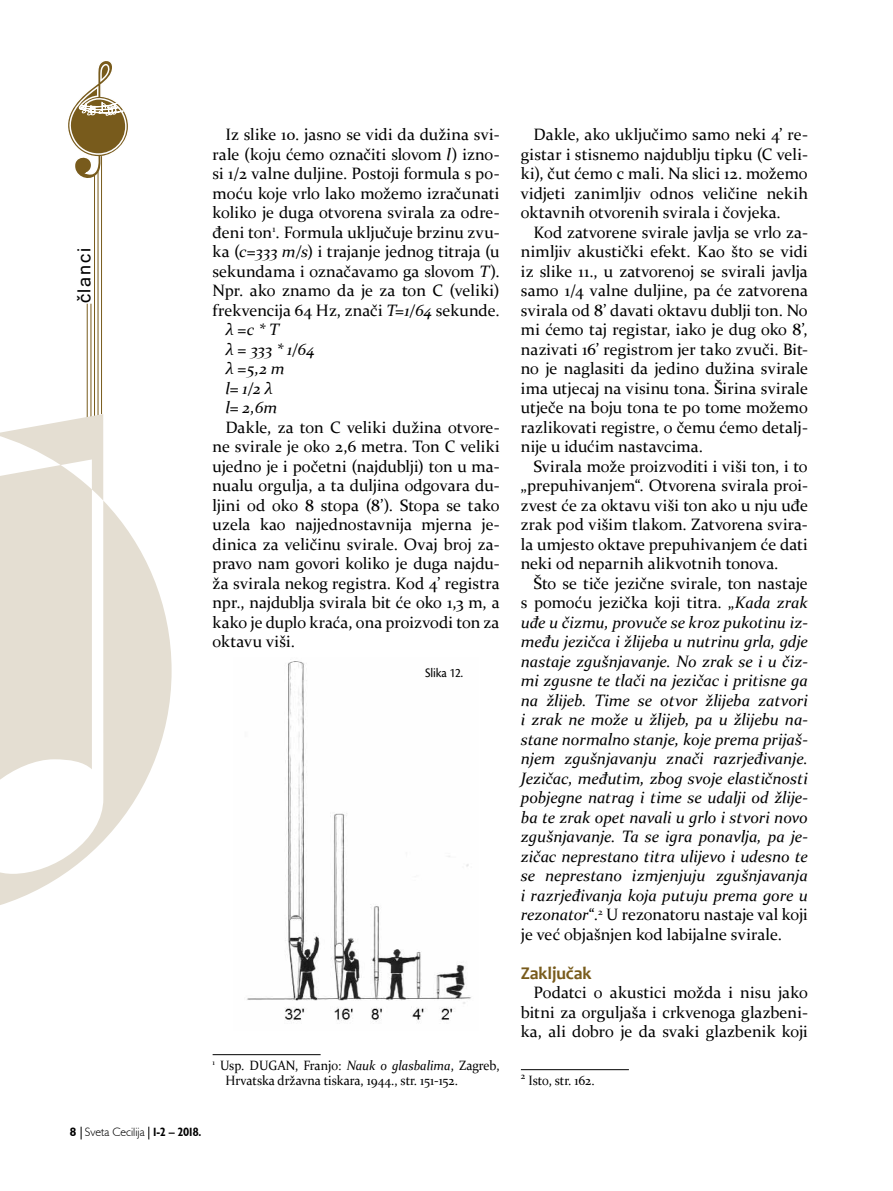
<style>
.page{position:relative;width:893px;height:1191px;background:#fff}
.page>*{position:absolute;margin:0;border:0;box-sizing:border-box;transform-origin:0 0}
.t1{font:700 18px "Candara";letter-spacing:-.01em;color:#785b1c}
.t2{font:18px "Microsoft Sans Serif";letter-spacing:.1em;color:#000}
.t3{font:16.5px/19.5px "Constantia";color:#000;text-align:justify}
.t4{font:italic 16.5px/19.5px "Constantia";letter-spacing:-.01em;color:#000;text-align:justify}
.t5{font:13.5px/15px "Constantia";color:#000;scale:.94 1}
.t6{font:13.5px "Cronos Pro";letter-spacing:-.01em;color:#000;scale:.94 1}
.t7{font:300 12px "Humanist 521 BT";color:#000}
.s1{font-style:italic}
.s2{font-weight:700}
.s3{font-weight:700;font-stretch:condensed}
.s4{font-style:normal}
</style>
<div class="page">
<svg style="left:68px;top:61px;width:60px;height:124px"></svg>
<svg style="left:81px;top:1126px;width:1px;height:13px"></svg>
<svg style="left:148px;top:1126px;width:1px;height:13px"></svg>
<hr style="left:98px;top:171px;width:1px;height:250px;background:#785b1c">
<hr style="left:101px;top:156px;width:1px;height:258px;background:#785b1c">
<hr style="left:94px;top:174px;width:1px;height:250px;background:#785b1c">
<hr style="left:91px;top:304px;width:1px;height:114px;background:#785b1c">
<hr style="left:87px;top:304px;width:1px;height:114px;background:#785b1c">
<hr style="left:213px;top:1054px;width:108px;height:1px;background:#000">
<hr style="left:521px;top:1069px;width:108px;height:1px;background:#000">
<img style="left:247px;top:661px;width:224px;height:361px">
<svg style="left:0;top:414px;width:103px;height:51px"></svg>
<svg style="left:0;top:465px;width:172px;height:440px;fill:#e4ded2"></svg>
<p class="t2" style="left:72px;top:303px;width:57px;rotate:-90deg">članci</p>
<p class="t3" style="left:225px;top:124px;width:276px">Iz slike 10. jasno se vidi da dužina svi-</p>
<p class="t3" style="left:213px;top:143px;width:289px">rale (koju ćemo označiti slovom <span class="s1">l</span>) izno-</p>
<p class="t3" style="left:213px;top:163px;width:289px">si 1/2 valne duljine. Postoji formula s po-</p>
<p class="t3" style="left:213px;top:182px;width:288px">moću koje vrlo lako možemo izračunati</p>
<p class="t3" style="left:213px;top:202px;width:289px">koliko je duga otvorena svirala za odre-</p>
<p class="t3" style="left:213px;top:221px;width:289px">đeni ton<sup>1</sup>. Formula uključuje brzinu zvu-</p>
<p class="t3" style="left:213px;top:241px;width:289px">ka (<span class="s1">c=333 m/s</span>) i trajanje jednog titraja (u</p>
<p class="t3" style="left:213px;top:260px;width:289px">sekundama i označavamo ga slovom <span class="s1">T</span>).</p>
<p class="t3" style="left:213px;top:280px;width:288px">Npr. ako znamo da je za ton C (veliki)</p>
<p class="t3" style="left:213px;top:299px;width:289px">frekvencija 64 Hz, znači <span class="s1">T=1/64</span> sekunde.</p>
<p class="t4" style="left:225px;top:319px;width:55px">λ =c * T</p>
<p class="t4" style="left:225px;top:338px;width:91px">λ = 333 * 1/64</p>
<p class="t4" style="left:225px;top:358px;width:61px">λ =5,2 m</p>
<p class="t4" style="left:225px;top:377px;width:49px">l= 1/2 λ</p>
<p class="t4" style="left:225px;top:397px;width:53px">l= 2,6m</p>
<p class="t3" style="left:213px;top:416px;width:289px;text-indent:13px">Dakle, za ton C veliki dužina otvore&shy;ne svirale je oko 2,6 metra. Ton C veliki ujedno je i početni (najdublji) ton u ma&shy;nualu orgulja, a ta duljina odgovara du&shy;ljini od oko 8 stopa (8’). Stopa se tako uzela kao najjednostavnija mjerna je&shy;dinica za veličinu svirale. Ovaj broj za&shy;pravo nam govori koliko je duga najdu&shy;ža svirala nekog registra. Kod 4’ registra npr., najdublja svirala bit će oko 1,3 m, a kako je duplo kraća, ona proizvodi ton za oktavu viši.</p>
<p class="t6" style="left:425px;top:665px;width:42px">Slika 12.</p>
<p class="t5" style="left:225px;top:1057px;width:293px;text-indent:-13px"><sup>1</sup> Usp. DUGAN, Franjo: <span class="s1">Nauk o glasbalima</span>, Zagreb,<br>Hrvatska državna tiskara, 1944., str. 151-152.</p>
<p class="t7" style="left:70px;top:1124px;width:133px"><span class="s2">8</span> Sveta Cecilija <span class="s3">1-2 – 2018.</span></p>
<p class="t3" style="left:521px;top:124px;width:289px;text-indent:13px">Dakle, ako uključimo samo neki 4’ re&shy;gistar i stisnemo najdublju tipku (C veli&shy;ki), čut ćemo c mali. Na slici 12. možemo vidjeti zanimljiv odnos veličine nekih oktavnih otvorenih svirala i čovjeka.</p>
<p class="t3" style="left:521px;top:221px;width:289px;text-indent:13px">Kod zatvorene svirale javlja se vrlo za&shy;nimljiv akustički efekt. Kao što se vidi iz slike 11., u zatvorenoj se svirali javlja samo 1/4 valne duljine, pa će zatvorena svirala od 8’ davati oktavu dublji ton. No mi ćemo taj registar, iako je dug oko 8’, nazivati 16’ registrom jer tako zvuči. Bit&shy;no je naglasiti da jedino dužina svirale ima utjecaj na visinu tona. Širina svirale utječe na boju tona te po tome možemo razlikovati registre, o čemu ćemo detalj&shy;nije u idućim nastavcima.</p>
<p class="t3" style="left:521px;top:455px;width:289px;text-indent:13px">Svirala može proizvoditi i viši ton, i to „prepuhivanjem“. Otvorena svirala proi&shy;zvest će za oktavu viši ton ako u nju uđe zrak pod višim tlakom. Zatvorena svira&shy;la umjesto oktave prepuhivanjem će dati neki od neparnih alikvotnih tonova.</p>
<p class="t4" style="left:521px;top:572px;width:289px;text-indent:13px"><span class="s4">Što se tiče jezične svirale, ton nastaje s pomoću jezička koji titra. „</span>Kada zrak uđe u čizmu, provuče se kroz pukotinu iz&shy;među jezičca i žlijeba u nutrinu grla, gdje nastaje zgušnjavanje. No zrak se i u čiz&shy;mi zgusne te tlači na jezičac i pritisne ga na žlijeb. Time se otvor žlijeba zatvori i zrak ne može u žlijeb, pa u žlijebu na&shy;stane normalno stanje, koje prema prijaš&shy;njem zgušnjavanju znači razrjeđivanje.<br>Jezičac, međutim, zbog svoje elastičnosti pobjegne natrag i time se udalji od žlije&shy;ba te zrak opet navali u grlo i stvori novo zgušnjavanje. Ta se igra ponavlja, pa je&shy;zičac neprestano titra ulijevo i udesno te se neprestano izmjenjuju zgušnjavanja i razrjeđivanja koja putuju prema gore u rezonator<span class="s4">“.</span><sup>2</sup> <span class="s4">U rezonatoru nastaje val koji je već objašnjen kod labijalne svirale.</span></p>
<p class="t1" style="left:521px;top:961px;width:72px">Zaključak</p>
<p class="t3" style="left:521px;top:982px;width:289px;text-indent:13px">Podatci o akustici možda i nisu jako bitni za orguljaša i crkvenoga glazbeni&shy;ka, ali dobro je da svaki glazbenik koji</p>
<p class="t5" style="left:521px;top:1072px;width:80px"><sup>2</sup> Isto, str. 162.</p>
</div>
